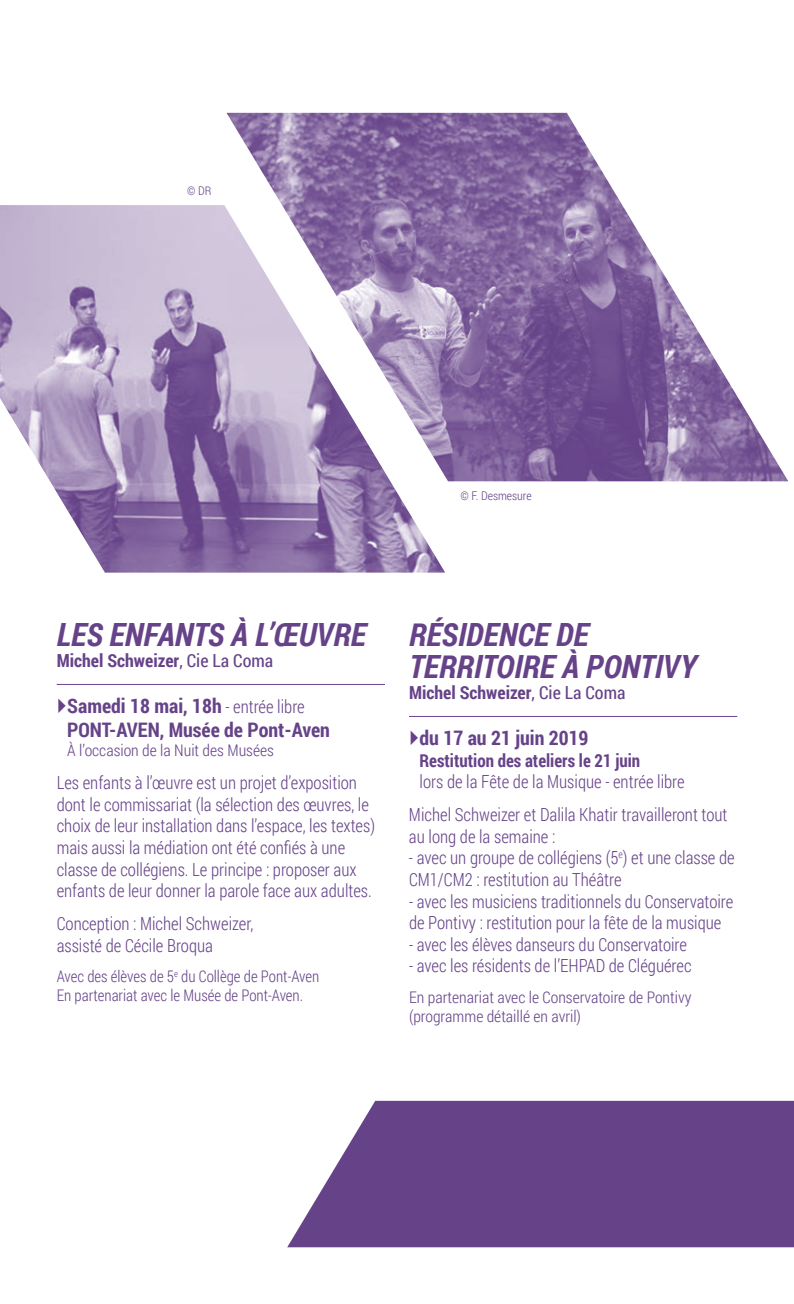
<style>
.page{position:relative;width:794px;height:1304px;background:#fff}
.page>*{position:absolute;margin:0;border:0;box-sizing:border-box;transform-origin:0 0}
.t1{font:italic 700 32px/32px "Roboto Condensed";color:#664389}
.t2{font:700 20px/24px "Roboto Condensed";color:#664389}
.t3{font:300 18px/21.6px "Roboto Condensed";color:#664389;scale:.95 1}
.t4{font:700 18px "Roboto Condensed";color:#664389}
.t5{font:700 18px "Roboto Condensed";color:#664389;scale:.95 1}
.t6{font:300 16px/19.2px "Roboto Condensed";color:#664389}
.t7{font:300 16px/19.2px "Roboto Condensed";color:#664389;scale:.95 1}
.t8{font:300 12px "Roboto Condensed";color:#664389}
.s1{font-weight:400}
.s2{font-weight:300;font-size:18px}
</style>
<div class="page">
<svg style="left:287px;top:1101px;width:507px;height:146px;background:#735393"></svg>
<hr style="left:57px;top:684px;width:328px;height:1px;background:#664389">
<hr style="left:409px;top:716px;width:328px;height:1px;background:#664389">
<img style="left:0;top:205px;width:445px;height:368px">
<img style="left:226px;top:113px;width:562px;height:368px">
<p class="t8" style="left:187px;top:183px;width:26px">© DR</p>
<p class="t8" style="left:460px;top:487px;width:73px">© F. Desmesure</p>
<h1 class="t1" style="left:57px;top:617px;width:311px">LES ENFANTS À L’ŒUVRE</h1>
<p class="t4" style="left:57px;top:648px;width:218px">Michel Schweizer<span class="s1">, Cie La Coma</span></p>
<p class="t2" style="left:67px;top:693px;width:264px">Samedi 18 mai, 18h <span class="s2">- entrée libre<br></span>PONT-AVEN, Musée de Pont-Aven</p>
<p class="t6" style="left:67px;top:740px;width:208px">À l’occasion de la Nuit des Musées</p>
<p class="t3" style="left:57px;top:771px;width:336px">Les enfants à l’œuvre est un projet d’exposition dont le commissariat (la sélection des œuvres, le choix de leur installation dans l’espace, les textes) mais aussi la médiation ont été confiés à une classe de collégiens. Le principe : proposer aux enfants de leur donner la parole face aux adultes.</p>
<p class="t3" style="left:57px;top:912px;width:208px">Conception : Michel Schweizer, assisté de Cécile Broqua</p>
<p class="t7" style="left:57px;top:966px;width:278px">Avec des élèves de 5<sup>e</sup> du Collège de Pont-Aven<br>En partenariat avec le Musée de Pont-Aven.</p>
<h1 class="t1" style="left:409px;top:617px;width:181px">RÉSIDENCE DE<br>TERRIT</h1>
<h1 class="t1" style="left:496px;top:649px;width:202px">OIRE À PONTIVY</h1>
<p class="t4" style="left:409px;top:680px;width:218px">Michel Schweizer<span class="s1">, Cie La Coma</span></p>
<p class="t2" style="left:419px;top:725px;width:170px">du 17 au 21 juin 2019</p>
<p class="t5" style="left:419px;top:748px;width:234px">Restitution des ateliers le 21 juin</p>
<p class="t3" style="left:409px;top:765px;width:337px;line-height:33px;text-indent:11px">lors de la Fête de la Musique - entrée libre<br>Michel Schweizer et Dalila Khatir travailleront tout</p>
<p class="t3" style="left:409px;top:825px;width:156px">au long de la semaine :</p>
<p class="t3" style="left:409px;top:847px;width:344px">- avec un groupe de collégiens (5<sup>e</sup>) et une classe de<br>CM1/CM2 : restitution au Théâtre</p>
<p class="t3" style="left:409px;top:890px;width:343px">- avec les musiciens traditionnels du Conservatoire de Pontivy : restitution pour la fête de la musique</p>
<p class="t3" style="left:409px;top:933px;width:294px">- avec les élèves danseurs du Conservatoire</p>
<p class="t3" style="left:409px;top:955px;width:299px">- avec les résidents de l’EHPAD de Cléguérec</p>
<p class="t6" style="left:409px;top:987px;width:284px">En partenariat avec le Conservatoire de Pontivy (programme détaillé en avril)</p>
</div>
